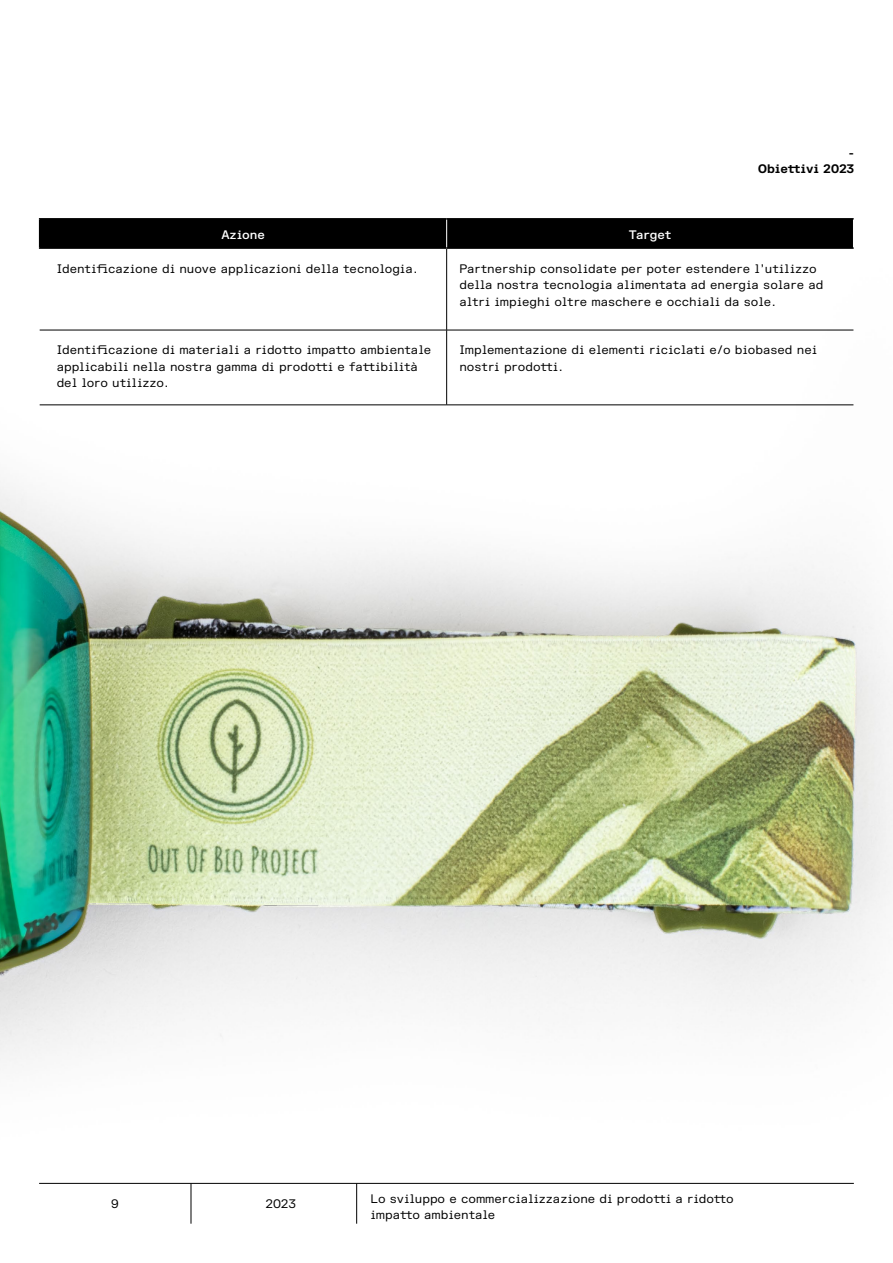
<style>
.page{position:relative;width:893px;height:1263px;background:#fff}
.page>*{position:absolute;margin:0;border:0;box-sizing:border-box;transform-origin:0 0}
.t1{font:12px/16.5px "FK Grotesk Semi Mono";color:#000}
.t2{font:700 12px/16.5px "FK Grotesk Semi Mono";color:#000;text-align:right}
.t3{font:500 12px "FK Grotesk Semi Mono";color:#fff}
</style>
<div class="page">
<img style="left:0;top:218px;width:893px;height:978px">
<hr style="left:39px;top:1183px;width:815px;height:1px;background:#000">
<hr style="left:356px;top:1183px;width:1px;height:41px;background:#000">
<hr style="left:191px;top:1183px;width:1px;height:41px;background:#000">
<hr style="left:39px;top:218px;width:408px;height:2px;background:#000">
<hr style="left:447px;top:218px;width:407px;height:2px;background:#000">
<hr style="left:39px;top:247px;width:408px;height:2px;background:#000">
<hr style="left:447px;top:247px;width:407px;height:2px;background:#000">
<hr style="left:446px;top:249px;width:1px;height:81px;background:#000">
<hr style="left:40px;top:330px;width:407px;height:1px;background:#000">
<hr style="left:447px;top:330px;width:406px;height:1px;background:#000">
<hr style="left:446px;top:330px;width:1px;height:75px;background:#000">
<div style="left:39px;top:219px;width:815px;height:29px;background:#000"></div>
<hr style="left:40px;top:405px;width:407px;height:1px;background:#000">
<hr style="left:447px;top:405px;width:406px;height:1px;background:#000">
<p class="t2" style="left:758px;top:143px;width:98px">-<br>Obiettivi 2023</p>
<p class="t3" style="left:221px;top:226px;width:45px">Azione</p>
<p class="t3" style="left:629px;top:226px;width:44px">Target</p>
<p class="t1" style="left:57px;top:260px;width:363px">Identificazione di nuove applicazioni della tecnologia.</p>
<p class="t1" style="left:459px;top:260px;width:366px">Partnership consolidate per poter estendere l’utilizzo della nostra tecnologia alimentata ad energia solare ad altri impieghi oltre maschere e occhiali da sole.</p>
<p class="t1" style="left:57px;top:341px;width:376px">Identificazione di materiali a ridotto impatto ambientale applicabili nella nostra gamma di prodotti e fattibilità del loro utilizzo.</p>
<p class="t1" style="left:459px;top:341px;width:359px">Implementazione di elementi riciclati e/o biobased nei nostri prodotti.</p>
<p class="t1" style="left:111px;top:1195px;width:9px">9</p>
<p class="t1" style="left:266px;top:1195px;width:32px">2023</p>
<p class="t1" style="left:370px;top:1189px;width:365px">Lo sviluppo e commercializzazione di prodotti a ridotto impatto ambientale</p>
</div>
